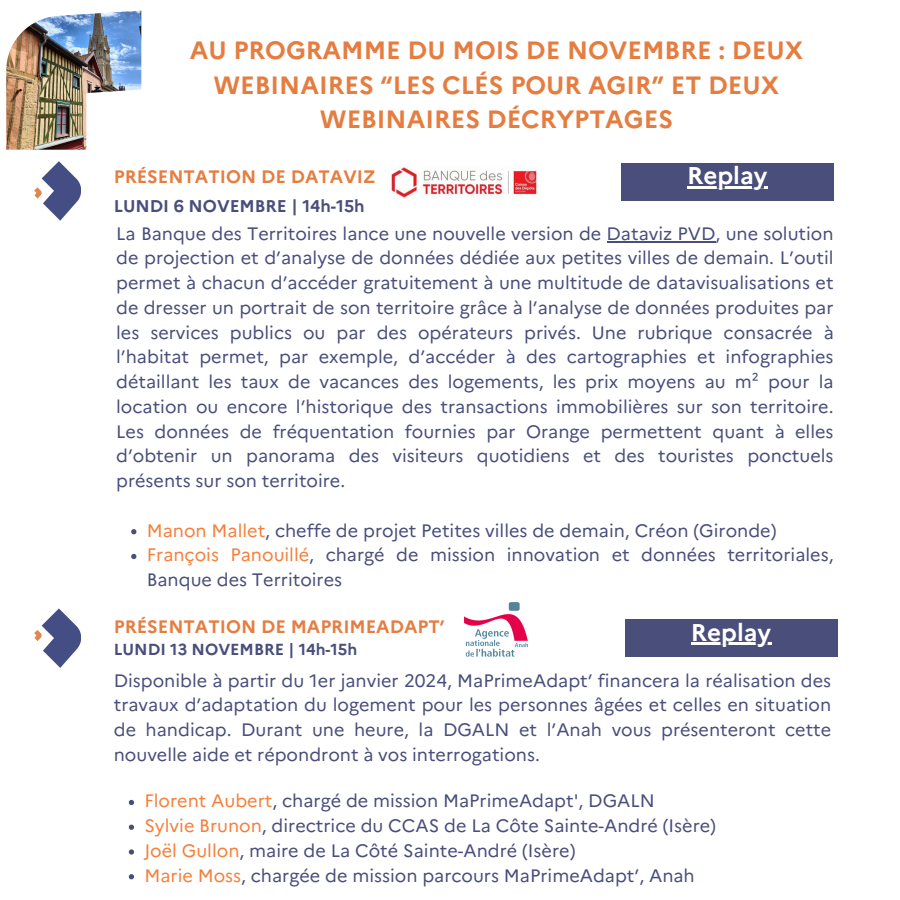
<style>
.page{position:relative;width:900px;height:900px;background:#fff}
.page>*{position:absolute;margin:0;border:0;box-sizing:border-box;transform-origin:0 0}
.t1{font:700 25px/34.5px "Marianne";color:#e57d40;text-align:center}
.t2{font:700 24.2px "Marianne";color:#fff}
.t3{font:18px/24.8px "Marianne";color:#494e7b;text-align:justify}
.t4{font:700 18px "Marianne";color:#e57d40}
.t5{font:700 17px "Marianne";color:#494e7b}
.t6{font:700 16px "Marianne";color:#494e7b}
.s1{color:#f57f3b}
</style>
<div class="page">
<img style="left:6px;top:11px;width:135px;height:139px">
<div style="left:621px;top:164px;width:213px;height:37px;background:#494e7b"></div>
<img style="left:388px;top:167px;width:150px;height:31px">
<hr style="left:687px;top:186px;width:80px;height:2px;background:#fff">
<hr style="left:607px;top:241px;width:109px;height:2px;background:#494e7b">
<svg style="left:131px;top:529px;width:5px;height:5px"></svg>
<svg style="left:131px;top:554px;width:5px;height:5px"></svg>
<div style="left:625px;top:620px;width:212px;height:37px;background:#494e7b"></div>
<svg style="left:34px;top:608px;width:47px;height:60px"></svg>
<svg style="left:129px;top:800px;width:5px;height:5px"></svg>
<svg style="left:129px;top:825px;width:5px;height:5px"></svg>
<svg style="left:129px;top:849px;width:5px;height:6px"></svg>
<svg style="left:129px;top:874px;width:5px;height:5px"></svg>
<hr style="left:691px;top:642px;width:80px;height:2px;background:#fff">
<img style="left:464px;top:603px;width:63px;height:54px">
<svg style="left:34px;top:161px;width:47px;height:60px"></svg>
<p class="t1" style="left:190px;top:33px;width:615px">AU PROGRAMME DU MOIS DE NOVEMBRE : DEUX<br>WEBINAIRES “LES CLÉS POUR AGIR” ET DEUX<br>WEBINAIRES DÉCRYPTAGES</p>
<p class="t4" style="left:114px;top:166px;width:263px">PRÉSENTATION DE DATAVIZ</p>
<p class="t2" style="left:687px;top:161px;width:82px">Replay</p>
<p class="t5" style="left:114px;top:196px;width:252px">LUNDI 6 NOVEMBRE | 14h-15h</p>
<p class="t3" style="left:116px;top:221px;width:719px">La Banque des Territoires lance une nouvelle version de Dataviz PVD, une solution de projection et d’analyse de données dédiée aux petites villes de demain. L’outil permet à chacun d’accéder gratuitement à une multitude de datavisualisations et de dresser un portrait de son territoire grâce à l’analyse de données produites par les services publics ou par des opérateurs privés. Une rubrique consacrée à l’habitat permet, par exemple, d’accéder à des cartographies et infographies détaillant les taux de vacances des logements, les prix moyens au m² pour la location ou encore l’historique des transactions immobilières sur son territoire.<br>Les données de fréquentation fournies par Orange permettent quant à elles d’obtenir un panorama des visiteurs quotidiens et des touristes ponctuels présents sur son territoire.</p>
<p class="t3" style="left:147px;top:518px;width:631px"><span class="s1">Manon Mallet</span>, cheffe de projet Petites villes de demain, Créon (Gironde)</p>
<p class="t3" style="left:147px;top:543px;width:688px"><span class="s1">François Panouillé</span>, chargé de mission innovation et données territoriales,<br>Banque des Territoires</p>
<p class="t4" style="left:114px;top:616px;width:332px">PRÉSENTATION DE MAPRIMEADAPT’</p>
<p class="t2" style="left:691px;top:617px;width:82px">Replay</p>
<p class="t6" style="left:114px;top:640px;width:245px">LUNDI 13 NOVEMBRE | 14h-15h</p>
<p class="t3" style="left:114px;top:668px;width:719px">Disponible à partir du 1er janvier 2024, MaPrimeAdapt’ financera la réalisation des travaux d’adaptation du logement pour les personnes âgées et celles en situation de handicap. Durant une heure, la DGALN et l’Anah vous présenteront cette nouvelle aide et répondront à vos interrogations.</p>
<p class="t3" style="left:144px;top:789px;width:512px"><span class="s1">Florent Aubert</span>, chargé de mission MaPrimeAdapt', DGALN</p>
<p class="t3" style="left:144px;top:813px;width:573px"><span class="s1">Sylvie Brunon</span>, directrice du CCAS de La Côte Sainte-André (Isère)</p>
<p class="t3" style="left:144px;top:838px;width:433px"><span class="s1">Joël Gullon</span>, maire de La Côté Sainte-André (Isère)</p>
<p class="t3" style="left:144px;top:863px;width:552px"><span class="s1">Marie Moss</span>, chargée de mission parcours MaPrimeAdapt’, Anah</p>
</div>
